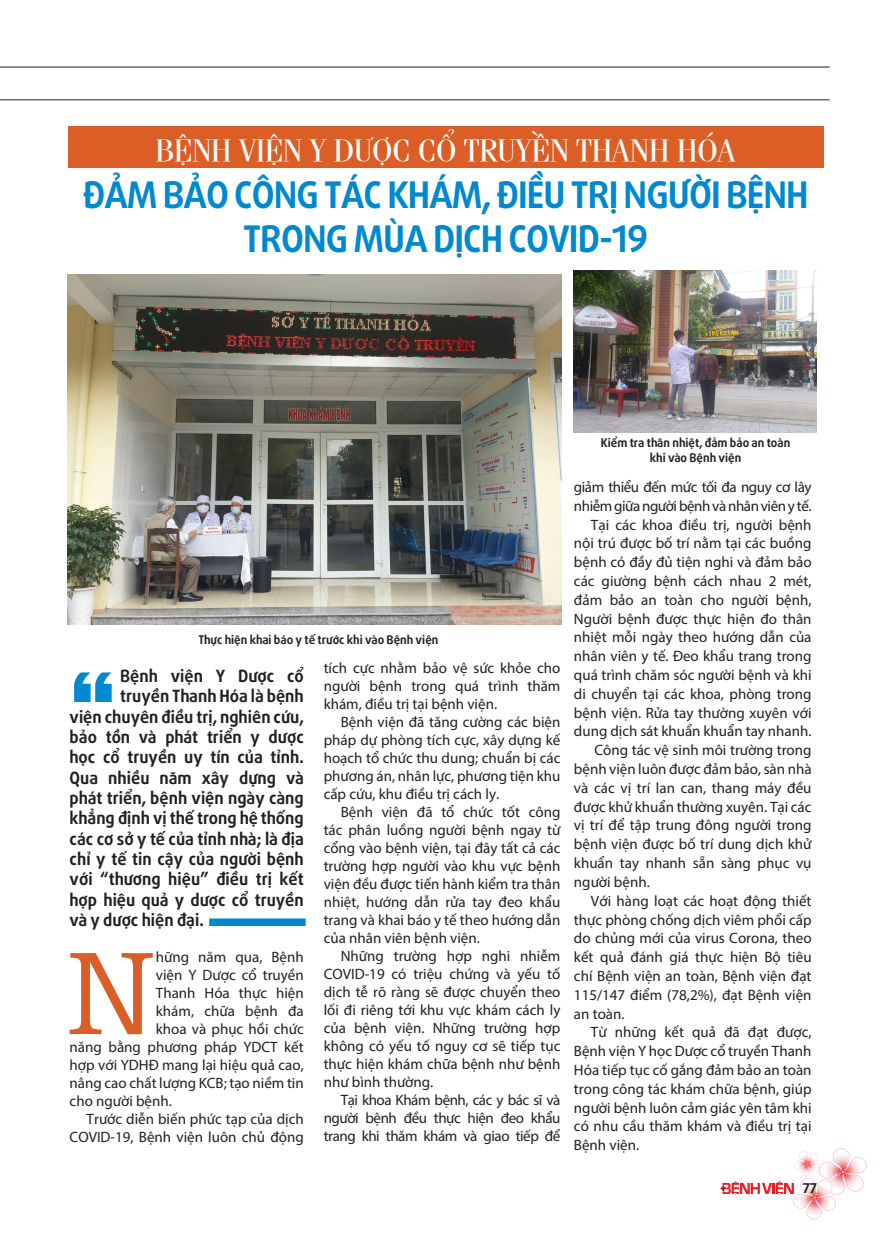
<style>
.page{position:relative;width:885px;height:1238px;background:#fff}
.page>*{position:absolute;margin:0;border:0;box-sizing:border-box;transform-origin:0 0}
.t1{font:132.45px "UVN Ai Cap";color:#da5e26}
.t2{font:700 36.75px/44px "UTM Daxline";letter-spacing:-.025em;color:#0089cf;text-align:center}
.t3{font:30.75px "SFU Fenice";letter-spacing:-.025em;color:#fff}
.t4{font:700 16.95px "UTM Daxline";color:#231f20}
.t5{font:15px/18px "Myriad Pro";color:#231f20;text-align:justify}
.t6{font:15px/18px "Myriad Pro";letter-spacing:-.03em;color:#231f20}
.t7{font:700 13.5px "UTM Daxline";color:#231f20}
.t8{font:700 12px/14.4px "UTM Daxline";color:#231f20;text-align:center}
</style>
<div class="page">
<img style="left:68px;top:274px;width:493px;height:350px">
<img style="left:574px;top:270px;width:242px;height:162px">
<svg style="left:74px;top:672px;width:38px;height:30px"></svg>
<div style="left:209px;top:918px;width:96px;height:8px;background:#0089cf"></div>
<div style="left:68px;top:126px;width:755px;height:41px;background:#da5e26"></div>
<hr style="left:0;top:67px;width:829px;height:1px;background:#231f20">
<hr style="left:0;top:100px;width:829px;height:1px;background:#231f20">
<svg style="left:720px;top:1148px;width:147px;height:71px"></svg>
<h3 class="t3" style="left:155px;top:125px;width:582px">BỆNH VIỆN Y DƯỢC CỔ TRUYỀN THANH HÓA</h3>
<h2 class="t2" style="left:83px;top:170px;width:727px">ĐẢM BẢO CÔNG TÁC KHÁM, ĐIỀU TRỊ NGƯỜI BỆNH<br>TRONG MÙA DỊCH COVID-19</h2>
<p class="t8" style="left:198px;top:632px;width:241px">Thực hiện khai báo y tế trước khi vào Bệnh viện</p>
<p class="t4" style="left:120px;top:663px;width:185px">Bệnh viện Y Dược cổ</p>
<p class="t4" style="left:120px;top:683px;width:185px">truyền Thanh Hóa là bệnh</p>
<p class="t4" style="left:70px;top:704px;width:236px">viện chuyên điều trị, nghiên cứu,</p>
<p class="t4" style="left:70px;top:724px;width:236px">bảo tồn và phát triển y dược</p>
<p class="t4" style="left:70px;top:744px;width:236px">học cổ truyền uy tín của tỉnh.</p>
<p class="t4" style="left:70px;top:765px;width:236px">Qua nhiều năm xây dựng và</p>
<p class="t4" style="left:70px;top:785px;width:236px">phát triển, bệnh viện ngày càng</p>
<p class="t4" style="left:70px;top:805px;width:236px">khẳng định vị thế trong hệ thống</p>
<p class="t4" style="left:70px;top:826px;width:236px">các cơ sở y tế của tỉnh nhà; là địa</p>
<p class="t4" style="left:70px;top:846px;width:236px">chỉ y tế tin cậy của người bệnh</p>
<p class="t4" style="left:70px;top:866px;width:236px">với “thương hiệu” điều trị kết</p>
<p class="t4" style="left:70px;top:887px;width:236px">hợp hiệu quả y dược cổ truyền</p>
<p class="t4" style="left:70px;top:907px;width:136px">và y dược hiện đại.</p>
<h1 class="t1" style="left:66px;top:900px;width:91px">N</h1>
<p class="t5" style="left:156px;top:947px;width:149px">hững năm qua, Bệnh</p>
<p class="t5" style="left:156px;top:965px;width:149px">viện Y Dược cổ truyền</p>
<p class="t5" style="left:156px;top:983px;width:149px">Thanh Hóa thực hiện</p>
<p class="t5" style="left:156px;top:1001px;width:149px">khám, chữa bệnh đa</p>
<p class="t5" style="left:156px;top:1019px;width:149px">khoa và phục hồi chức</p>
<p class="t5" style="left:70px;top:1037px;width:236px">năng bằng phương pháp YDCT kết</p>
<p class="t5" style="left:70px;top:1055px;width:236px">hợp với YDHĐ mang lại hiệu quả cao,</p>
<p class="t5" style="left:70px;top:1073px;width:236px">nâng cao chất lượng KCB; tạo niềm tin</p>
<p class="t5" style="left:70px;top:1091px;width:104px">cho người bệnh.</p>
<p class="t5" style="left:87px;top:1109px;width:218px">Trước diễn biến phức tạp của dịch</p>
<p class="t5" style="left:70px;top:1127px;width:235px">COVID-19, Bệnh viện luôn chủ động</p>
<p class="t5" style="left:323px;top:658px;width:238px">tích cực nhằm bảo vệ sức khỏe cho người bệnh trong quá trình thăm khám, điều trị tại bệnh viện.</p>
<p class="t5" style="left:323px;top:712px;width:238px;text-indent:17px">Bệnh viện đã tăng cường các biện pháp dự phòng tích cực, xây dựng kế hoạch tổ chức thu dung; chuẩn bị các phương án, nhân lực, phương tiện khu cấp cứu, khu điều trị cách ly.</p>
<p class="t5" style="left:323px;top:802px;width:238px;text-indent:17px">Bệnh viện đã tổ chức tốt công tác phân luồng người bệnh ngay từ cổ ng vào bệnh việ n, tạ i đây tất cả các trường hợp người vào khu vực bệnh viện đều được tiến hà nh kiểm tra thân nhiệt, hướng dẫn rửa tay đeo khẩu trang và khai báo y tế theo hướng dẫn của nhân viên bệnh viện.</p>
<p class="t5" style="left:323px;top:946px;width:238px;text-indent:17px">Những trường hợp nghi nhiễm COVID-19 có triệu chứng và yếu tố dịch tễ rõ ràng sẽ được chuyển theo lối đi riêng tới khu vực khám cách ly của bệnh viện. Những trường hợp không có yếu tố nguy cơ sẽ tiếp tục thực hiện khám chữa bệnh như bệnh như bình thường.</p>
<p class="t6" style="left:323px;top:1090px;width:238px;text-indent:17px">Tạ i khoa Khá m bệnh, các y bác sĩ và người bệnh đều thực hiện đeo khẩu trang khi thăm khá m và giao tiếp để</p>
<p class="t8" style="left:600px;top:435px;width:191px">Kiểm tra thân nhiệt, đảm bảo an toàn khi vào Bệnh viện</p>
<p class="t6" style="left:574px;top:477px;width:239px">giả m thiểu đến mức tối đa nguy cơ lây</p>
<p class="t6" style="left:574px;top:496px;width:239px">nhiễm giữa người bệnh và nhân viên y tế.</p>
<p class="t5" style="left:591px;top:515px;width:222px">Tạ i các khoa điều trị, người bệnh</p>
<p class="t5" style="left:574px;top:534px;width:239px">nội trú được bố trí nằ m tại các buồng</p>
<p class="t5" style="left:574px;top:553px;width:239px">bệnh có đầy đủ tiện nghi và đả m bảo</p>
<p class="t5" style="left:574px;top:571px;width:239px">các giường bệnh cách nhau 2 mét,</p>
<p class="t5" style="left:574px;top:590px;width:239px">đả m bảo an toà n cho người bệnh,</p>
<p class="t5" style="left:574px;top:609px;width:239px">Người bệnh được thực hiện đo thân</p>
<p class="t5" style="left:574px;top:628px;width:239px">nhiệt mỗi ngày theo hướng dẫn của</p>
<p class="t5" style="left:574px;top:647px;width:239px">nhân viên y tế. Đeo khẩu trang trong</p>
<p class="t5" style="left:574px;top:665px;width:239px">quá trình chăm sóc người bệnh và khi</p>
<p class="t5" style="left:574px;top:684px;width:239px">di chuyển tại các khoa, phòng trong</p>
<p class="t5" style="left:574px;top:703px;width:239px">bệnh viện. Rửa tay thường xuyên với</p>
<p class="t5" style="left:574px;top:722px;width:239px">dung dịch sát khuẩn khuẩn tay nhanh.</p>
<p class="t5" style="left:594px;top:741px;width:218px">Công tác vệ sinh môi trường trong</p>
<p class="t5" style="left:574px;top:759px;width:235px">bệnh viện luôn được đả m bảo, sà n nhà</p>
<p class="t5" style="left:574px;top:778px;width:239px">và các vị trí lan can, thang máy đều</p>
<p class="t5" style="left:574px;top:797px;width:239px">được khử khuẩn thường xuyên. Tạ i các</p>
<p class="t5" style="left:574px;top:816px;width:239px">vị trí để tập trung đông người trong</p>
<p class="t5" style="left:574px;top:835px;width:239px">bệnh viện được bố trí dung dịch khử</p>
<p class="t5" style="left:574px;top:853px;width:234px">khuẩn tay nhanh sẵn sàng phục vụ</p>
<p class="t5" style="left:574px;top:872px;width:77px">người bệnh.</p>
<p class="t5" style="left:591px;top:891px;width:222px">Với hàng loạt các hoạt động thiết</p>
<p class="t5" style="left:574px;top:910px;width:239px">thực phòng chống dịch viêm phổi cấp</p>
<p class="t5" style="left:574px;top:929px;width:239px">do chủng mới của virus Corona, theo</p>
<p class="t5" style="left:574px;top:947px;width:239px">kết quả đánh giá thực hiện Bộ tiêu</p>
<p class="t5" style="left:574px;top:966px;width:239px">chí Bệnh viện an toàn, Bệnh viện đạt</p>
<p class="t5" style="left:574px;top:985px;width:239px">115/147 điểm (78,2%), đạt Bệnh viện</p>
<p class="t5" style="left:574px;top:1004px;width:52px">an toàn.</p>
<p class="t5" style="left:591px;top:1023px;width:222px">Từ những kết quả đã đạt được,</p>
<p class="t5" style="left:574px;top:1041px;width:239px">Bệnh viện Y học Dược cổ truyền Thanh</p>
<p class="t5" style="left:574px;top:1060px;width:239px">Hóa tiếp tục cố gắng đảm bảo an toàn</p>
<p class="t5" style="left:574px;top:1079px;width:239px">trong công tác khám chữa bệnh, giúp</p>
<p class="t5" style="left:574px;top:1098px;width:239px">người bệnh luôn cảm giác yên tâm khi</p>
<p class="t5" style="left:574px;top:1116px;width:239px">có nhu cầu thăm khám và điều trị tại</p>
<p class="t5" style="left:574px;top:1135px;width:67px">Bệnh viện.</p>
<p class="t7" style="left:802px;top:1178px;width:16px">77</p>
</div>
